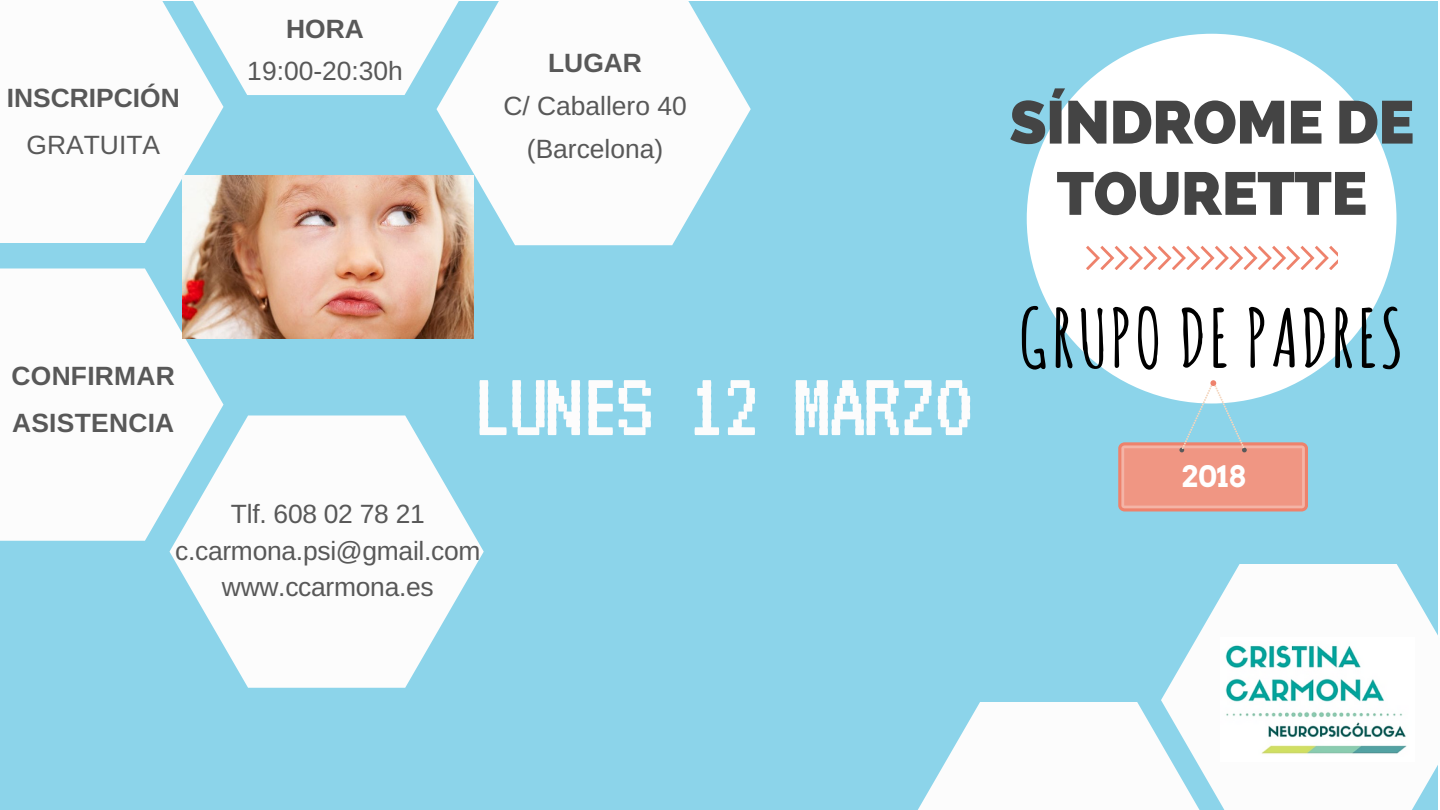
<style>
.page{position:relative;width:1440px;height:810px;background:#fff}
.page>*{position:absolute;margin:0;border:0;box-sizing:border-box;transform-origin:0 0}
.t1{font:94.3px "VT323";letter-spacing:-.04em;color:#fcfcfc}
.t2{font:700 79.2px "Amatic SC";letter-spacing:.04em;color:#000}
.t3{font:800 60.4px/71.2px "Raleway";letter-spacing:-.01em;color:#444;text-align:center}
.t4{font:700 29.4px "Arvo";color:#fff}
.t5{font:26.4px/36.8px "Arimo";letter-spacing:-.01em;color:#585858;text-align:center}
.t6{font:700 26.4px/47.2px "Arimo";letter-spacing:.005em;color:#585858}
</style>
<div class="page">
<div style="left:0;top:1px;width:1438px;height:809px;background:#8cd4ea"></div>
<svg style="left:170px;top:416px;width:314px;height:272px;fill:#fcfcfc"></svg>
<svg style="left:223px;top:1px;width:214px;height:94px;background:#f4f9fa"></svg>
<svg style="left:918px;top:702px;width:243px;height:108px;background:#ebf6f9"></svg>
<svg style="left:437px;top:1px;width:314px;height:244px;fill:#fcfcfc"></svg>
<svg style="left:1161px;top:564px;width:277px;height:246px;fill:#fcfcfc"></svg>
<svg style="left:1027px;top:34px;width:369px;height:346px;fill:#fff"></svg>
<svg style="left:1086px;top:246px;width:252px;height:23px;background:#faddd7"></svg>
<svg style="left:1118px;top:380px;width:190px;height:131px"></svg>
<img style="left:1220px;top:638px;width:194px;height:123px">
<svg style="left:0;top:268px;width:223px;height:273px;background:#f1f8fa"></svg>
<svg style="left:0;top:1px;width:223px;height:242px;background:#f1f8fa"></svg>
<img style="left:182px;top:176px;width:292px;height:163px">
<p class="t6" style="left:7px;top:74px;width:175px">INSCRIPCIÓN</p>
<p class="t5" style="left:27px;top:126px;width:135px">GRATUITA</p>
<p class="t6" style="left:286px;top:5px;width:79px">HORA</p>
<p class="t5" style="left:247px;top:53px;width:157px">19:00-20:30h</p>
<p class="t6" style="left:548px;top:39px;width:95px">LUGAR</p>
<p class="t5" style="left:503px;top:84px;width:185px;line-height:42.8px">C/ Caballero 40 (Barcelona)</p>
<p class="t6" style="left:12px;top:352px;width:165px">CONFIRMAR<br>ASISTENCIA</p>
<h1 class="t1" style="left:472px;top:357px;width:501px">LUNES 12 MARZO</h1>
<p class="t5" style="left:175px;top:495px;width:307px">Tlf. 608 02 78 21 c.carmona.psi@gmail.com www.ccarmona.es</p>
<h3 class="t3" style="left:1009px;top:87px;width:406px">SÍNDROME DE<br>TOURETTE</h3>
<h2 class="t2" style="left:1019px;top:287px;width:386px">GRUPO DE PADRES</h2>
<p class="t4" style="left:1181px;top:459px;width:66px">2018</p>
</div>
